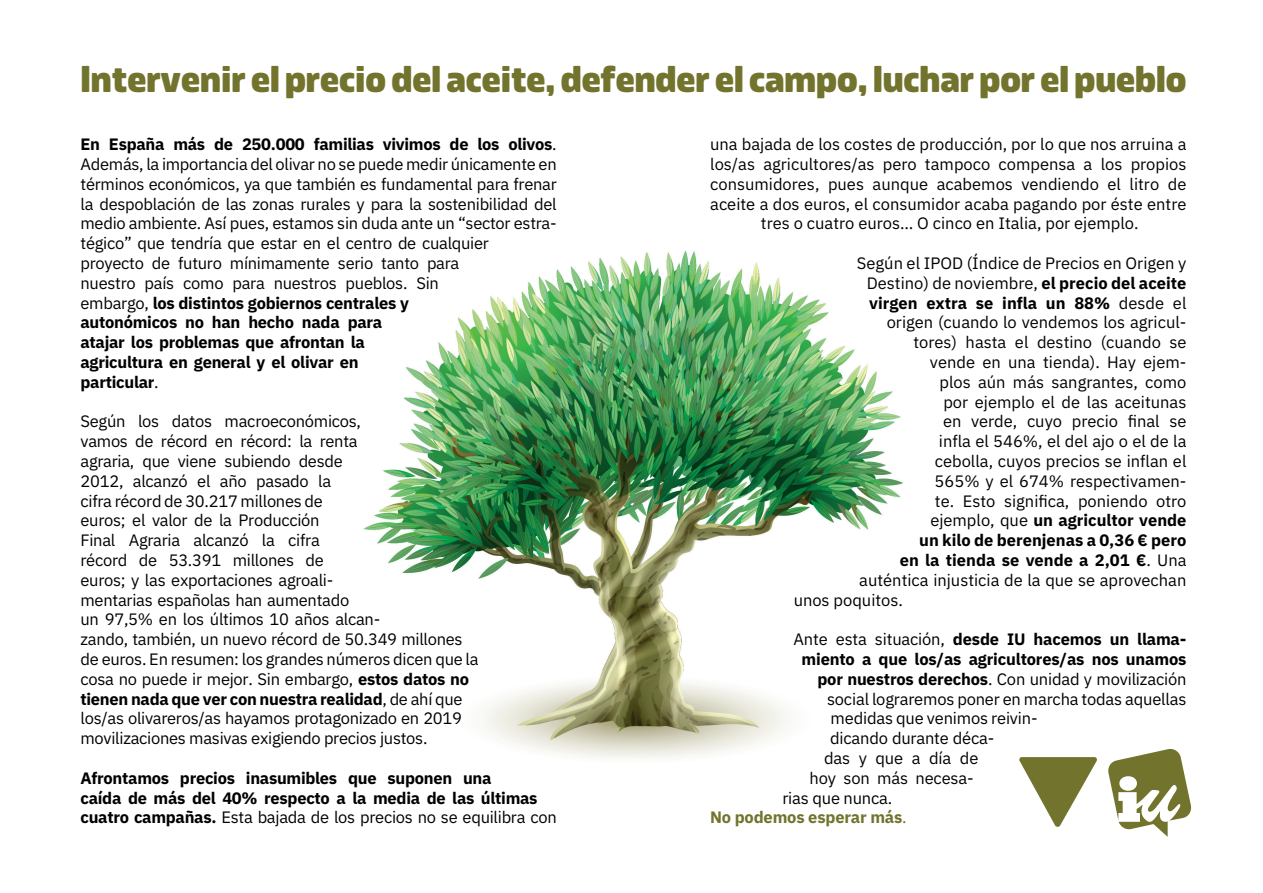
<style>
.page{position:relative;width:1263px;height:893px;background:#fff}
.page>*{position:absolute;margin:0;border:0;box-sizing:border-box;transform-origin:0 0}
.t1{font:800 34.8px "Izquierda";color:#72742e}
.t2{font:16.5px/19.8px "IBM Plex Sans";letter-spacing:-.015em;color:#000001}
.t3{font:700 16.5px/19.8px "IBM Plex Sans";letter-spacing:-.01em;color:#000001}
.t4{font:700 16.5px "IBM Plex Sans";letter-spacing:-.01em;color:#72742e}
.s1{font-weight:700}
.s2{font-weight:400}
</style>
<div class="page">
<img style="left:363px;top:250px;width:540px;height:508px">
<h1 class="t1" style="left:81px;top:56px;width:1107px">Intervenir el precio del aceite, defender el campo, luchar por el pueblo</h1>
<p class="t2" style="left:81px;top:133px;width:478px"><span class="s1">En España más de 250.000 familias vivimos de los olivos</span>.<br>Además, la importancia del olivar no se puede medir únicamente en términos económicos, ya que también es fundamental para frenar la despoblación de las zonas rurales y para la sostenibilidad del medio ambiente. Así pues, estamos sin duda ante un “sector estra&shy;tégico” que tendría que estar en el centro de cualquier<br>proyecto de futuro mínimamente serio tanto para<br>nuestro país como para nuestros pueblos. Sin<br>embargo, <span class="s1">los distintos gobiernos centrales y<br>autonómicos no han hecho nada para<br>atajar los problemas que afrontan la<br>agricultura en general y el olivar en<br>particular</span>.</p>
<p class="t2" style="left:81px;top:410px;width:400px">Según los datos macroeconómicos,<br>vamos de récord en récord: la renta<br>agraria, que viene subiendo desde<br>2012, alcanzó el año pasado la<br>cifra récord de 30.217 millones de<br>euros; el valor de la Producción<br>Final Agraria alcanzó la cifra<br>récord de 53.391 millones de<br>euros; y las exportaciones agroali-<br>mentarias españolas han aumentado<br>un 97,5% en los últimos 10 años alcan-<br>zando, también, un nuevo récord de 50.349 millones de euros. En resumen: los grandes números dicen que la cosa no puede ir mejor. Sin embargo, <span class="s1">estos datos no tienen nada que ver con nuestra realidad</span>, de ahí que los/as olivareros/as hayamos protagonizado en 2019 movilizaciones masivas exigiendo precios justos.</p>
<p class="t3" style="left:81px;top:767px;width:478px">Afrontamos precios inasumibles que suponen una<br>caída de más del 40% respecto a la media de las últimas cuatro campañas. <span class="s2">Esta bajada de los precios no se equilibra con</span></p>
<p class="t2" style="left:710px;top:133px;width:478px;text-align:center">una bajada de los costes de producción, por lo que nos arruina a los/as agricultores/as pero tampoco compensa a los propios consumidores, pues aunque acabemos vendiendo el litro de aceite a dos euros, el consumidor acaba pagando por éste entre tres o cuatro euros… O cinco en Italia, por ejemplo.</p>
<p class="t2" style="left:857px;top:252px;width:331px">Según el IPOD (Índice de Precios en Origen y</p>
<p class="t2" style="left:867px;top:272px;width:321px">Destino) de noviembre, <span class="s1">el precio del aceite</span></p>
<p class="t3" style="left:869px;top:291px;width:319px">virgen extra se infla un 88% <span class="s2">desde el</span></p>
<p class="t2" style="left:887px;top:311px;width:301px">origen (cuando lo vendemos los agricul-</p>
<p class="t2" style="left:913px;top:331px;width:275px">tores) hasta el destino (cuando se</p>
<p class="t2" style="left:930px;top:351px;width:258px">vende en una tienda). Hay ejem-</p>
<p class="t2" style="left:939px;top:371px;width:248px">plos aún más sangrantes, como</p>
<p class="t2" style="left:943px;top:390px;width:245px">por ejemplo el de las aceitunas</p>
<p class="t2" style="left:943px;top:410px;width:245px">en verde, cuyo precio final se</p>
<p class="t2" style="left:939px;top:430px;width:249px">infla el 546%, el del ajo o el de la</p>
<p class="t2" style="left:935px;top:450px;width:253px">cebolla, cuyos precios se inflan el</p>
<p class="t2" style="left:935px;top:470px;width:253px">565% y el 674% respectivamen-</p>
<p class="t2" style="left:935px;top:489px;width:253px">te. Esto significa, poniendo otro</p>
<p class="t3" style="left:930px;top:509px;width:258px"><span class="s2">ejemplo, que</span> un agricultor vende</p>
<p class="t3" style="left:919px;top:529px;width:269px">un kilo de berenjenas a 0,36 € pero</p>
<p class="t3" style="left:900px;top:549px;width:288px">en la tienda se vende a 2,01 €<span class="s2">. Una</span></p>
<p class="t2" style="left:859px;top:569px;width:329px">auténtica injusticia de la que se aprovechan</p>
<p class="t2" style="left:794px;top:588px;width:111px">unos poquitos.</p>
<p class="t3" style="left:793px;top:628px;width:394px"><span class="s2">Ante esta situación,</span> desde IU hacemos un llama-</p>
<p class="t3" style="left:802px;top:648px;width:386px">miento a que los/as agricultores/as nos unamos</p>
<p class="t2" style="left:817px;top:668px;width:371px"><span class="s1">por nuestros derechos</span>. Con unidad y movilización</p>
<p class="t2" style="left:827px;top:687px;width:361px">social lograremos poner en marcha todas aquellas</p>
<p class="t2" style="left:830px;top:707px;width:208px">medidas que venimos reivin-</p>
<p class="t2" style="left:830px;top:727px;width:166px">dicando durante déca-</p>
<p class="t2" style="left:824px;top:747px;width:156px">das y que a día de</p>
<p class="t2" style="left:810px;top:767px;width:166px">hoy son más necesa-</p>
<p class="t2" style="left:782px;top:786px;width:111px">rias que nunca.</p>
<p class="t4" style="left:710px;top:804px;width:198px">No podemos esperar más<span class="s2">.</span></p>
</div>
